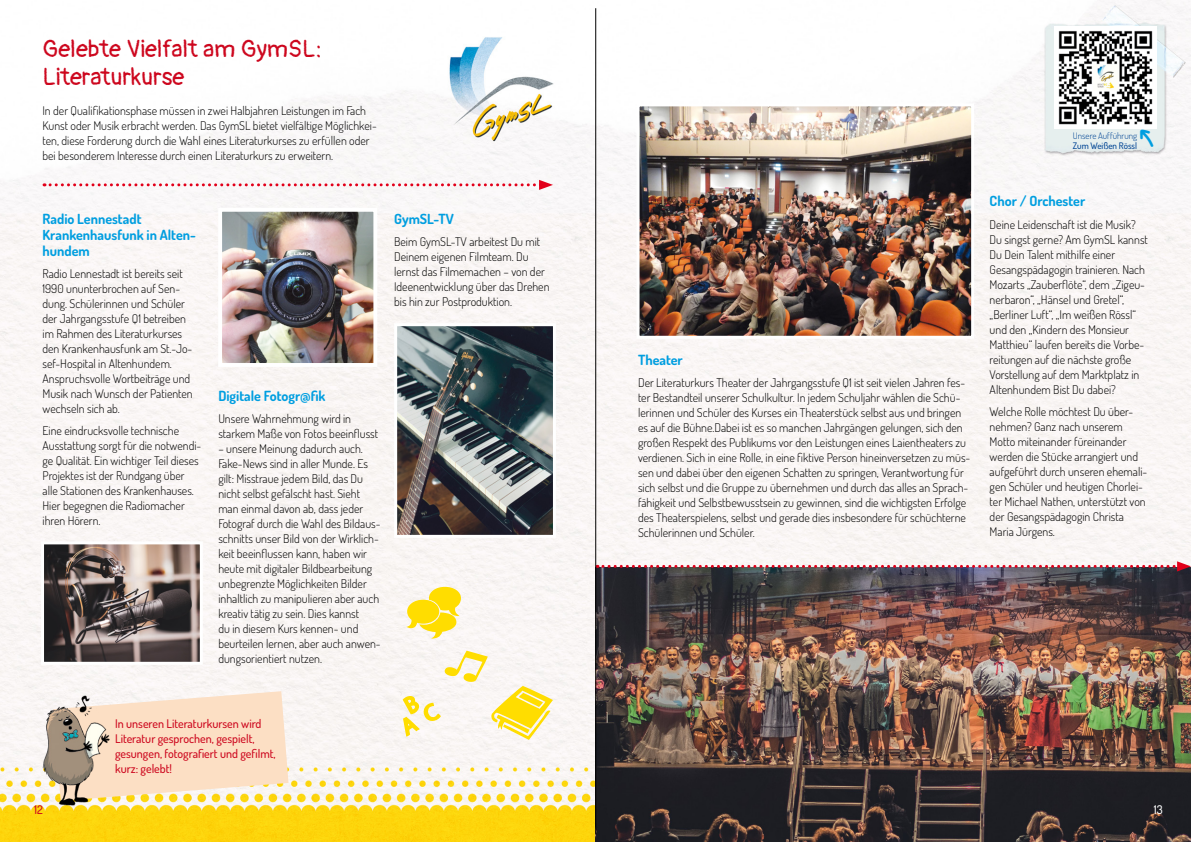
<style>
.page{position:relative;width:1191px;height:842px;background:#fff}
.page>*{position:absolute;margin:0;border:0;box-sizing:border-box;transform-origin:0 0}
.t1{font:24px/28px "Pangolin";color:#cd071e}
.t2{font:700 14px/16px "Dosis";color:#009ee0}
.t3{font:300 12px/15px "Dosis";color:#000}
.t4{font:500 12px/15px "Dosis";color:#cd071e}
.t5{font:500 12px "Dosis";color:#fff}
.t6{font:300 9px "Dosis";color:#004494}
.t7{font:500 9px "Dosis";color:#004494}
</style>
<div class="page">
<img style="left:0;top:0;width:1191px;height:842px">
<img style="left:223px;top:213px;width:149px;height:149px">
<div style="left:218px;top:208px;width:159px;height:159px;border:4px solid #fff"></div>
<svg style="left:53px;top:691px;width:235px;height:110px;background:#fbe1c4"></svg>
<img style="left:36px;top:692px;width:76px;height:119px">
<img style="left:1054px;top:27px;width:102px;height:102px">
<img style="left:45px;top:545px;width:154px;height:116px">
<div style="left:41px;top:541px;width:162px;height:124px;border:3px solid #fff"></div>
<img style="left:398px;top:327px;width:154px;height:207px">
<div style="left:394px;top:323px;width:162px;height:215px;border:3px solid #fff"></div>
<img style="left:595px;top:567px;width:596px;height:275px">
<svg style="left:403px;top:651px;width:150px;height:89px"></svg>
<svg style="left:406px;top:587px;width:55px;height:52px"></svg>
<svg style="left:44px;top:180px;width:509px;height:10px"></svg>
<img style="left:597px;top:561px;width:594px;height:10px">
<img style="left:640px;top:107px;width:330px;height:228px">
<div style="left:636px;top:103px;width:338px;height:236px;border:3px solid #fff"></div>
<hr style="left:595px;top:8px;width:1px;height:826px;background:#000">
<svg style="left:1136px;top:126px;width:23px;height:23px"></svg>
<h1 class="t1" style="left:43px;top:30px;width:281px">Gelebte Vielfalt am GymSL:<br>Literaturkurse</h1>
<p class="t3" style="left:43px;top:103px;width:336px">In der Qualifikationsphase müssen in zwei Halbjahren Leistungen im Fach Kunst oder Musik erbracht werden. Das GymSL bietet vielfältige Möglichkei&shy;ten, diese Forderung durch die Wahl eines Literaturkurses zu erfüllen oder bei besonderem Interesse durch einen Literaturkurs zu erweitern.</p>
<p class="t2" style="left:43px;top:210px;width:155px">Radio Lennestadt<br>Krankenhausfunk in Alten&shy;hundem</p>
<p class="t3" style="left:43px;top:266px;width:152px">Radio Lennestadt ist bereits seit<br>1990 ununterbrochen auf Sen&shy;dung. Schülerinnen und Schüler der Jahrgangsstufe Q1 betreiben im Rahmen des Literaturkurses den Krankenhausfunk am St.-Jo&shy;sef-Hospital in Altenhundem.<br>Anspruchsvolle Wortbeiträge und<br>Musik nach Wunsch der Patienten wechseln sich ab.</p>
<p class="t3" style="left:43px;top:423px;width:160px">Eine eindrucksvolle technische<br>Ausstattung sorgt für die notwendi&shy;ge Qualität. Ein wichtiger Teil dieses<br>Projektes ist der Rundgang über alle Stationen des Krankenhauses.<br>Hier begegnen die Radiomacher ihren Hörern.</p>
<p class="t2" style="left:394px;top:210px;width:61px">GymSL-TV</p>
<p class="t3" style="left:394px;top:234px;width:157px">Beim GymSL-TV arbeitest Du mit<br>Deinem eigenen Filmteam. Du lernst das Filmemachen – von der<br>Ideenentwicklung über das Drehen bis hin zur Postproduktion.</p>
<p class="t2" style="left:218px;top:388px;width:109px">Digitale Fotogr@fik</p>
<p class="t3" style="left:218px;top:411px;width:161px">Unsere Wahrnehmung wird in starkem Maße von Fotos beeinflusst</p>
<p class="t3" style="left:218px;top:441px;width:164px">– unsere Meinung dadurch auch.<br>Fake-News sind in aller Munde. Es gilt: Misstraue jedem Bild, das Du nicht selbst gefälscht hast. Sieht man einmal davon ab, dass jeder Fotograf durch die Wahl des Bildaus&shy;schnitts unser Bild von der Wirklich&shy;keit beeinflussen kann, haben wir heute mit digitaler Bildbearbeitung unbegrenzte Möglichkeiten Bilder inhaltlich zu manipulieren aber auch kreativ tätig zu sein. Dies kannst<br>du in diesem Kurs kennen- und beurteilen lernen, aber auch anwen&shy;dungsorientiert nutzen.</p>
<p class="t4" style="left:115px;top:716px;width:162px">In unseren Literaturkursen wird<br>Literatur gesprochen, gespielt, gesungen, fotografiert und gefilmt, kurz: gelebt!</p>
<p class="t2" style="left:638px;top:351px;width:46px">Theater</p>
<p class="t3" style="left:638px;top:374px;width:334px">Der Literaturkurs Theater der Jahrgangsstufe Q1 ist seit vielen Jahren fes&shy;ter Bestandteil unserer Schulkultur. In jedem Schuljahr wählen die Schü&shy;lerinnen und Schüler des Kurses ein Theaterstück selbst aus und bringen es auf die Bühne.Dabei ist es so manchen Jahrgängen gelungen, sich den großen Respekt des Publikums vor den Leistungen eines Laientheaters zu verdienen. Sich in eine Rolle, in eine fiktive Person hineinversetzen zu müs&shy;sen und dabei über den eigenen Schatten zu springen, Verantwortung für sich selbst und die Gruppe zu übernehmen und durch das alles an Sprach&shy;fähigkeit und Selbstbewusstsein zu gewinnen, sind die wichtigsten Erfolge des Theaterspielens, selbst und gerade dies insbesondere für schüchterne Schülerinnen und Schüler.</p>
<p class="t6" style="left:1073px;top:129px;width:66px">Unsere Aufführung</p>
<p class="t7" style="left:1073px;top:139px;width:66px">Zum Weißen Rössl</p>
<p class="t2" style="left:989px;top:193px;width:97px">Chor / Orchester</p>
<p class="t3" style="left:989px;top:216px;width:160px">Deine Leidenschaft ist die Musik?<br>Du singst gerne? Am GymSL kannst Du Dein Talent mithilfe einer Gesangspädagogin trainieren. Nach Mozarts „Zauberflöte“, dem „Zigeu&shy;nerbaron“, „Hänsel und Gretel“, „Berliner Luft“, „Im weißen Rössl“ und den „Kindern des Monsieur Matthieu“ laufen bereits die Vorbe&shy;reitungen auf die nächste große Vorstellung auf dem Marktplatz in Altenhundem Bist Du dabei?</p>
<p class="t3" style="left:989px;top:403px;width:159px">Welche Rolle möchtest Du über&shy;nehmen? Ganz nach unserem<br>Motto miteinander füreinander werden die Stücke arrangiert und aufgeführt durch unseren ehemali&shy;gen Schüler und heutigen Chorlei&shy;ter Michael Nathen, unterstützt von der Gesangspädagogin Christa<br>Maria Jürgens.</p>
<p class="t4" style="left:34px;top:801px;width:10px">12</p>
<p class="t5" style="left:1153px;top:801px;width:10px">13</p>
</div>
